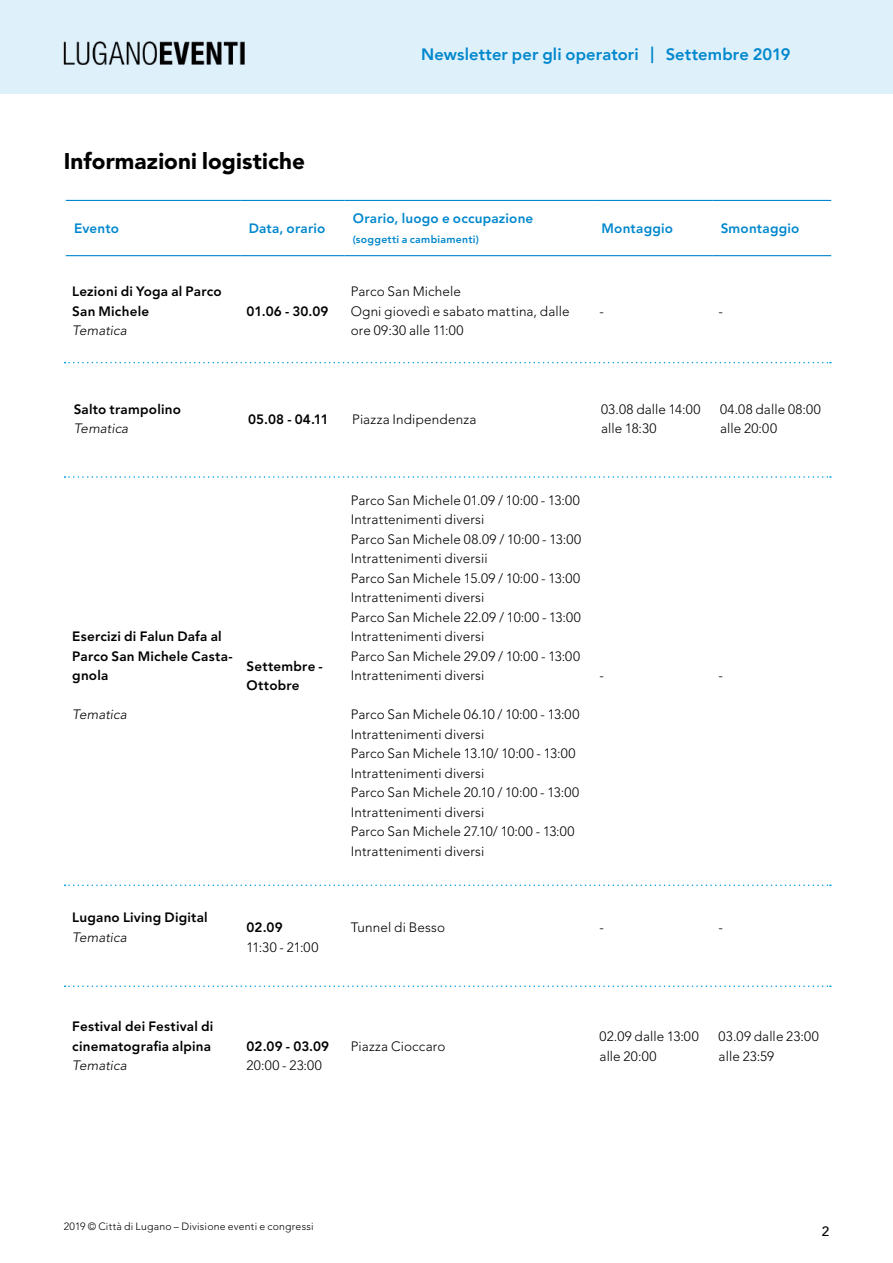
<style>
.page{position:relative;width:893px;height:1263px;background:#fff}
.page>*{position:absolute;margin:0;border:0;box-sizing:border-box;transform-origin:0 0}
.t1{font:900 22.5px "Avenir LT Std";letter-spacing:.005em;color:#000}
.t2{font:800 16.5px "Avenir";letter-spacing:.01em;color:#0087cd}
.t3{font:300 13.5px/19.5px "Avenir LT Std";letter-spacing:.01em;color:#000}
.t4{font:800 13.5px/19.5px "Avenir LT Std";letter-spacing:.015em;color:#000}
.t5{font:800 13.5px "Avenir LT Std";letter-spacing:.015em;color:#0087cd}
.t6{font:italic 300 13.5px "Avenir LT Std";color:#000}
.t7{font:500 13.5px "Avenir";color:#000}
.t8{font:300 10.5px "Avenir LT Std";letter-spacing:.02em;color:#000}
.t9{font:800 10.5px "Avenir LT Std";letter-spacing:.025em;color:#0087cd}
</style>
<div class="page">
<div style="left:0;top:0;width:893px;height:94px;background:#def0fa"></div>
<img style="left:64px;top:41px;width:181px;height:23px">
<hr style="left:66px;top:200px;width:174px;height:1px;background:#0087cd">
<hr style="left:240px;top:200px;width:104px;height:1px;background:#0087cd">
<hr style="left:344px;top:200px;width:249px;height:1px;background:#0087cd">
<hr style="left:593px;top:200px;width:119px;height:1px;background:#0087cd">
<hr style="left:712px;top:200px;width:119px;height:1px;background:#0087cd">
<hr style="left:66px;top:255px;width:174px;height:1px;background:#0087cd">
<hr style="left:240px;top:255px;width:104px;height:1px;background:#0087cd">
<hr style="left:344px;top:255px;width:249px;height:1px;background:#0087cd">
<hr style="left:593px;top:255px;width:119px;height:1px;background:#0087cd">
<hr style="left:712px;top:255px;width:119px;height:1px;background:#0087cd">
<svg style="left:65px;top:985px;width:766px;height:2px"></svg>
<svg style="left:65px;top:884px;width:766px;height:2px"></svg>
<svg style="left:65px;top:362px;width:766px;height:1px"></svg>
<svg style="left:65px;top:476px;width:766px;height:2px"></svg>
<p class="t2" style="left:421px;top:42px;width:371px">Newsletter per gli operatori | Settembre 2019</p>
<h1 class="t1" style="left:64px;top:148px;width:243px">Informazioni logistiche</h1>
<p class="t5" style="left:74px;top:220px;width:46px">Evento</p>
<p class="t5" style="left:249px;top:220px;width:78px">Data, orario</p>
<p class="t4" style="left:72px;top:282px;width:151px">Lezioni di Yoga al Parco<br>San Michele</p>
<p class="t6" style="left:72px;top:323px;width:56px">Tematica</p>
<p class="t4" style="left:247px;top:301px;width:83px">01.06 - 30.09</p>
<p class="t5" style="left:353px;top:211px;width:182px">Orario, luogo e occupazione</p>
<p class="t9" style="left:353px;top:233px;width:128px">(soggetti a cambiamenti)</p>
<p class="t3" style="left:351px;top:282px;width:220px">Parco San Michele<br>Ogni giovedì e sabato mattina, dalle ore 09:30 alle 11:00</p>
<p class="t5" style="left:602px;top:220px;width:73px">Montaggio</p>
<p class="t5" style="left:721px;top:220px;width:80px">Smontaggio</p>
<p class="t3" style="left:600px;top:301px;width:6px">-</p>
<p class="t3" style="left:719px;top:301px;width:6px">-</p>
<p class="t4" style="left:74px;top:399px;width:109px">Salto trampolino</p>
<p class="t6" style="left:74px;top:421px;width:56px">Tematica</p>
<p class="t4" style="left:248px;top:409px;width:82px">05.08 - 04.11</p>
<p class="t3" style="left:352px;top:409px;width:126px">Piazza Indipendenza</p>
<p class="t3" style="left:601px;top:399px;width:101px">03.08 dalle 14:00 alle 18:30</p>
<p class="t3" style="left:720px;top:399px;width:102px">04.08 dalle 08:00 alle 20:00</p>
<p class="t4" style="left:72px;top:627px;width:162px">Esercizi di Falun Dafa al<br>Parco San Michele Casta&shy;gnola</p>
<p class="t6" style="left:72px;top:707px;width:56px">Tematica</p>
<p class="t4" style="left:247px;top:656px;width:78px">Settembre -<br>Ottobre</p>
<p class="t4" style="left:72px;top:908px;width:137px">Lugano Living Digital</p>
<p class="t6" style="left:72px;top:929px;width:56px">Tematica</p>
<p class="t4" style="left:247px;top:918px;width:38px">02.09</p>
<p class="t3" style="left:247px;top:937px;width:73px">11:30 - 21:00</p>
<p class="t3" style="left:351px;top:490px;width:232px">Parco San Michele 01.09 / 10:00 - 13:00<br>Intrattenimenti diversi<br>Parco San Michele 08.09 / 10:00 - 13:00<br>Intrattenimenti diversii<br>Parco San Michele 15.09 / 10:00 - 13:00<br>Intrattenimenti diversi<br>Parco San Michele 22.09 / 10:00 - 13:00<br>Intrattenimenti diversi<br>Parco San Michele 29.09 / 10:00 - 13:00<br>Intrattenimenti diversi</p>
<p class="t3" style="left:351px;top:705px;width:230px">Parco San Michele 06.10 / 10:00 - 13:00<br>Intrattenimenti diversi<br>Parco San Michele 13.10/ 10:00 - 13:00<br>Intrattenimenti diversi<br>Parco San Michele 20.10 / 10:00 - 13:00<br>Intrattenimenti diversi<br>Parco San Michele 27.10/ 10:00 - 13:00<br>Intrattenimenti diversi</p>
<p class="t3" style="left:600px;top:666px;width:6px">-</p>
<p class="t3" style="left:719px;top:666px;width:6px">-</p>
<p class="t3" style="left:351px;top:918px;width:96px">Tunnel di Besso</p>
<p class="t3" style="left:600px;top:918px;width:6px">-</p>
<p class="t3" style="left:719px;top:918px;width:6px">-</p>
<p class="t4" style="left:72px;top:1017px;width:143px">Festival dei Festival di cinematografia alpina</p>
<p class="t6" style="left:72px;top:1058px;width:56px">Tematica</p>
<p class="t4" style="left:247px;top:1036px;width:84px">02.09 - 03.09</p>
<p class="t3" style="left:247px;top:1056px;width:77px">20:00 - 23:00</p>
<p class="t3" style="left:351px;top:1036px;width:96px">Piazza Cioccaro</p>
<p class="t3" style="left:600px;top:1027px;width:101px">02.09 dalle 13:00 alle 20:00</p>
<p class="t3" style="left:719px;top:1027px;width:102px">03.09 dalle 23:00 alle 23:59</p>
<p class="t8" style="left:64px;top:1220px;width:251px">2019 © Città di Lugano – Divisione eventi e congressi</p>
<p class="t7" style="left:822px;top:1219px;width:9px">2</p>
</div>
